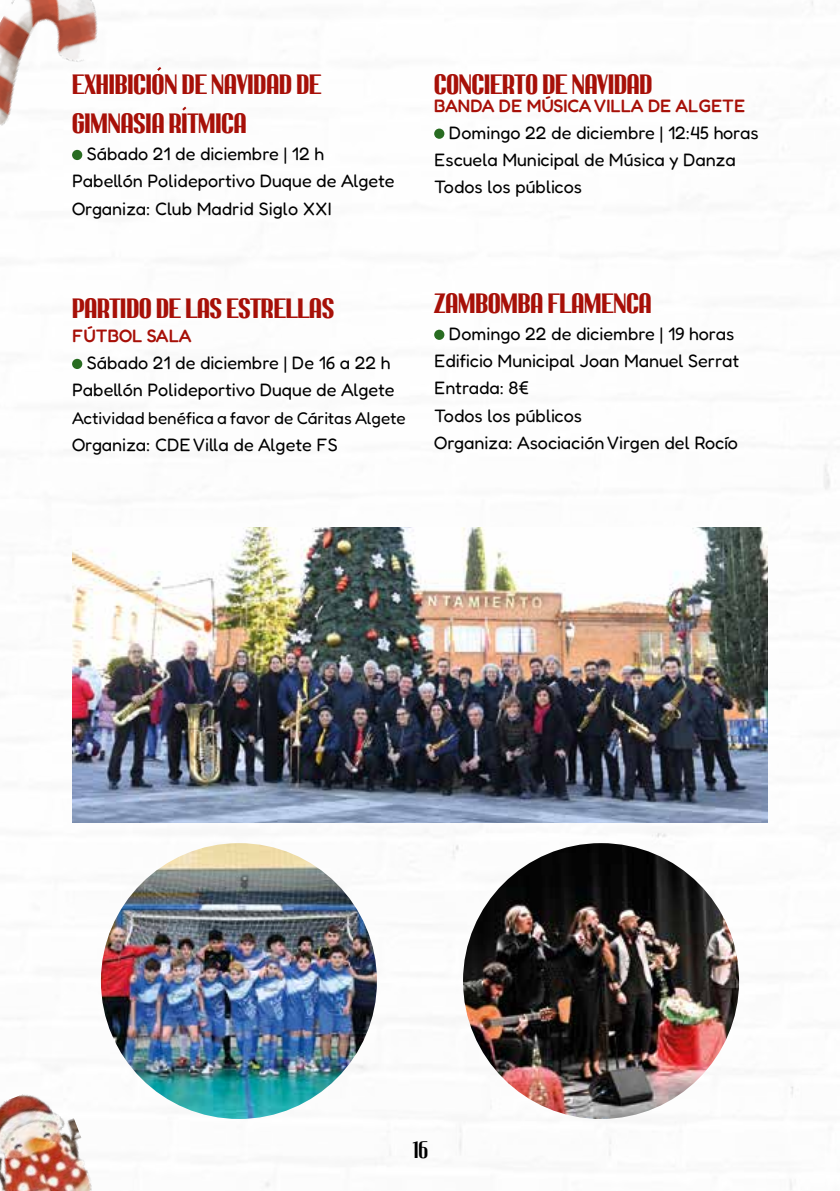
<style>
.page{position:relative;width:840px;height:1191px;background:#fff}
.page>*{position:absolute;margin:0;border:0;box-sizing:border-box;transform-origin:0 0}
.t1{font:700 28px/39.2px "Nailhead Nova";color:#a71008}
.t2{font:24px "Nailhead Nova";color:#000}
.t3{font:300 18px/27.2px "Fredoka";color:#000}
.t4{font:300 18px "Fredoka";color:#a71008}
.t5{font:300 17px "Fredoka";color:#000}
</style>
<div class="page">
<img style="left:0;top:1094px;width:92px;height:97px">
<img style="left:0;top:0;width:98px;height:153px">
<div style="left:72px;top:150px;width:10px;height:10px;background:#286c21;border-radius:50%"></div>
<div style="left:72px;top:359px;width:10px;height:10px;background:#286c21;border-radius:50%"></div>
<img style="left:72px;top:527px;width:695px;height:295px">
<img style="left:101px;top:843px;width:276px;height:276px;border-radius:138px">
<img style="left:463px;top:843px;width:275px;height:276px;border-radius:138px">
<svg style="left:157px;top:67px;width:5px;height:4px"></svg>
<svg style="left:182px;top:106px;width:5px;height:5px"></svg>
<div style="left:434px;top:129px;width:10px;height:10px;background:#286c21;border-radius:50%"></div>
<div style="left:434px;top:330px;width:10px;height:10px;background:#286c21;border-radius:50%"></div>
<h1 class="t1" style="left:72px;top:66px;width:250px">EXHIBICIÓN DE NAVIDAD DE<br>GIMNASIA RITMICA</h1>
<p class="t3" style="left:72px;top:140px;width:324px;text-indent:15px">Sábado 21 de diciembre | 12 h<br>Pabellón Polideportivo Duque de Algete<br>Organiza: Club Madrid Siglo XXI</p>
<h1 class="t1" style="left:434px;top:66px;width:219px">CONCIERTO DE NAVIDAD</h1>
<p class="t4" style="left:434px;top:94px;width:312px">BANDA DE MÚSICA VILLA DE ALGETE</p>
<p class="t3" style="left:434px;top:119px;width:326px;text-indent:15px">Domingo 22 de diciembre | 12:45 horas<br>Escuela Municipal de Música y Danza<br>Todos los públicos</p>
<h1 class="t1" style="left:72px;top:290px;width:263px">PARTIDO DE LAS ESTRELLAS</h1>
<p class="t4" style="left:72px;top:325px;width:121px">FÚTBOL SALA</p>
<p class="t3" style="left:72px;top:349px;width:324px;text-align:center">Sábado 21 de diciembre | De 16 a 22 h<br>Pabellón Polideportivo Duque de Algete</p>
<p class="t5" style="left:72px;top:407px;width:335px">Actividad benéfica a favor de Cáritas Algete</p>
<p class="t3" style="left:72px;top:431px;width:267px">Organiza: CDE Villa de Algete FS</p>
<h1 class="t1" style="left:434px;top:285px;width:219px">ZAMBOMBA FLAMENCA</h1>
<p class="t3" style="left:434px;top:320px;width:306px;text-indent:15px">Domingo 22 de diciembre | 19 horas<br>Edificio Municipal Joan Manuel Serrat<br>Entrada: 8€<br>Todos los públicos<br>Organiza: Asociación Virgen del Rocío</p>
<h2 class="t2" style="left:411px;top:1139px;width:18px">16</h2>
</div>
